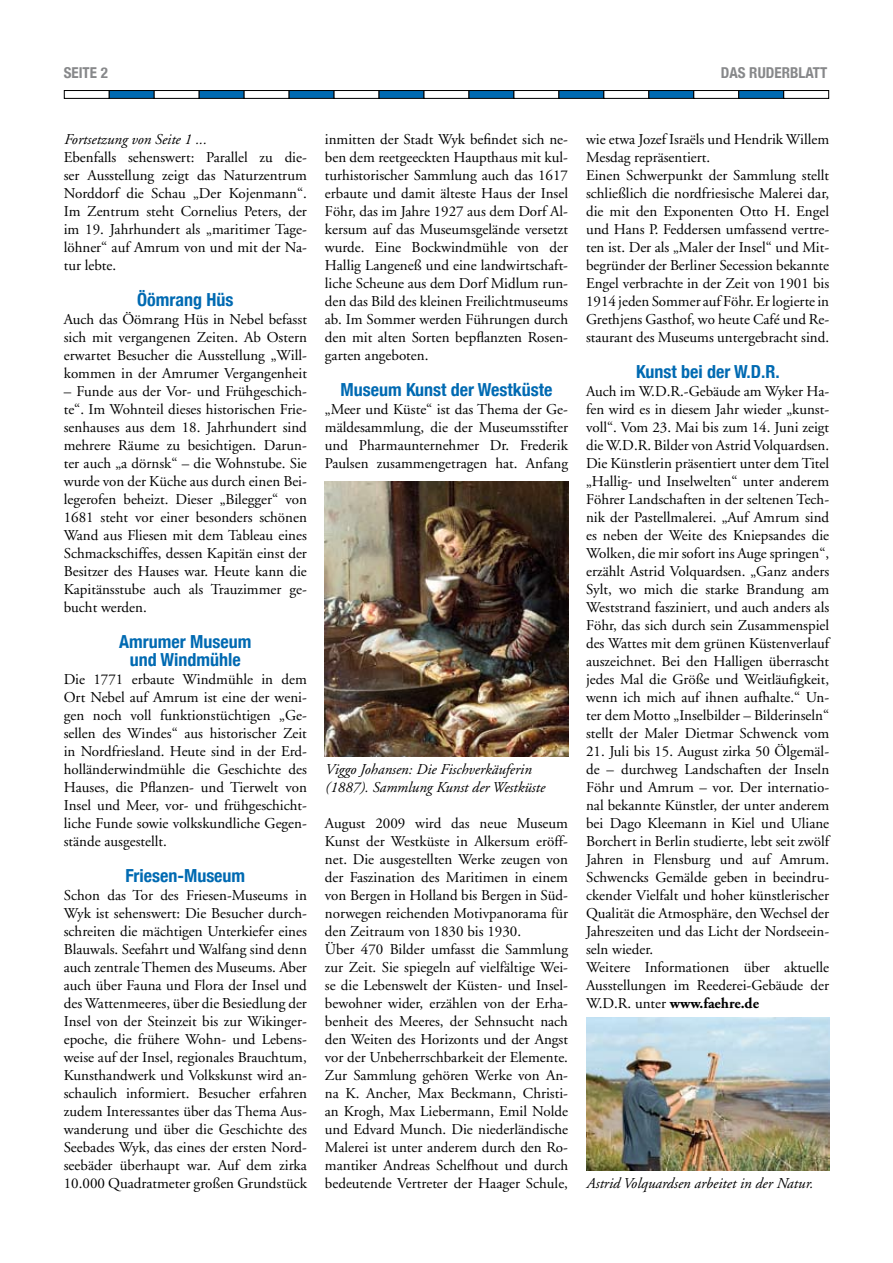
<style>
.page{position:relative;width:893px;height:1263px;background:#fff}
.page>*{position:absolute;margin:0;border:0;box-sizing:border-box;transform-origin:0 0}
.t1{font:700 condensed 18px/18px "Helvetica Neue";color:#006ab2;text-align:center}
.t2{font:15px/18px "Adobe Garamond";color:#000;text-align:justify}
.t3{font:italic 15px/18px "Adobe Garamond";color:#000}
.t4{font:700 condensed 15px "Helvetica Neue";color:#87888a}
.s1{font-weight:700}
</style>
<div class="page">
<div style="left:64px;top:90px;width:46px;height:9px;border:1px solid #000"></div>
<div style="left:109px;top:91px;width:45px;height:7px;background:#006ab2"></div>
<div style="left:109px;top:90px;width:46px;height:9px;border:1px solid #000"></div>
<div style="left:154px;top:90px;width:46px;height:9px;border:1px solid #000"></div>
<div style="left:199px;top:91px;width:45px;height:7px;background:#006ab2"></div>
<div style="left:199px;top:90px;width:46px;height:9px;border:1px solid #000"></div>
<div style="left:244px;top:90px;width:46px;height:9px;border:1px solid #000"></div>
<div style="left:289px;top:91px;width:45px;height:7px;background:#006ab2"></div>
<div style="left:289px;top:90px;width:46px;height:9px;border:1px solid #000"></div>
<div style="left:334px;top:90px;width:46px;height:9px;border:1px solid #000"></div>
<div style="left:379px;top:91px;width:45px;height:7px;background:#006ab2"></div>
<div style="left:379px;top:90px;width:45px;height:9px;border:1px solid #000"></div>
<div style="left:423px;top:90px;width:46px;height:9px;border:1px solid #000"></div>
<div style="left:469px;top:91px;width:45px;height:7px;background:#006ab2"></div>
<div style="left:468px;top:90px;width:46px;height:9px;border:1px solid #000"></div>
<div style="left:513px;top:90px;width:46px;height:9px;border:1px solid #000"></div>
<div style="left:559px;top:91px;width:45px;height:7px;background:#006ab2"></div>
<div style="left:558px;top:90px;width:46px;height:9px;border:1px solid #000"></div>
<div style="left:603px;top:90px;width:46px;height:9px;border:1px solid #000"></div>
<div style="left:649px;top:91px;width:45px;height:7px;background:#006ab2"></div>
<div style="left:648px;top:90px;width:46px;height:9px;border:1px solid #000"></div>
<div style="left:693px;top:90px;width:46px;height:9px;border:1px solid #000"></div>
<div style="left:739px;top:91px;width:45px;height:7px;background:#006ab2"></div>
<div style="left:738px;top:90px;width:46px;height:9px;border:1px solid #000"></div>
<div style="left:783px;top:90px;width:46px;height:9px;border:1px solid #000"></div>
<img style="left:325px;top:481px;width:243px;height:275px">
<img style="left:586px;top:1018px;width:243px;height:152px">
<p class="t4" style="left:64px;top:64px;width:46px">seite 2</p>
<p class="t4" style="left:721px;top:64px;width:108px">Das Ruderblatt</p>
<p class="t3" style="left:64px;top:131px;width:144px">Fortsetzung von Seite 1 ...</p>
<p class="t2" style="left:64px;top:149px;width:245px">Ebenfalls sehenswert: Parallel zu die&shy;ser Ausstellung zeigt das Naturzentrum Norddorf die Schau „Der Kojenmann“.<br>Im Zentrum steht Cornelius Peters, der im 19. Jahrhundert als „maritimer Tage&shy;löhner“ auf Amrum von und mit der Na&shy;tur lebte.</p>
<p class="t1" style="left:137px;top:290px;width:98px">Öömrang Hüs</p>
<p class="t2" style="left:64px;top:311px;width:245px">Auch das Öömrang Hüs in Nebel befasst sich mit vergangenen Zeiten. Ab Ostern erwartet Besucher die Ausstellung „Will&shy;kommen in der Amrumer Vergangenheit</p>
<p class="t2" style="left:64px;top:383px;width:245px">– Funde aus der Vor- und Frühgeschich&shy;te“. Im Wohnteil dieses historischen Frie&shy;senhauses aus dem 18. Jahrhundert sind mehrere Räume zu besichtigen. Darun&shy;ter auch „a dörnsk“ – die Wohnstube. Sie wurde von der Küche aus durch einen Bei&shy;legerofen beheizt. Dieser „Bilegger“ von 1681 steht vor einer besonders schönen Wand aus Fliesen mit dem Tableau eines Schmackschiffes, dessen Kapitän einst der Besitzer des Hauses war. Heute kann die Kapitänsstube auch als Trauzimmer ge&shy;bucht werden.</p>
<p class="t1" style="left:119px;top:632px;width:134px">Amrumer Museum und Windmühle</p>
<p class="t2" style="left:64px;top:671px;width:245px">Die 1771 erbaute Windmühle in dem Ort Nebel auf Amrum ist eine der weni&shy;gen noch voll funktionstüchtigen „Ge&shy;sellen des Windes“ aus historischer Zeit in Nordfriesland. Heute sind in der Erd&shy;holländerwindmühle die Geschichte des Hauses, die Pflanzen- und Tierwelt von Insel und Meer, vor- und frühgeschicht&shy;liche Funde sowie volkskundliche Gegen&shy;stände ausgestellt.</p>
<p class="t1" style="left:125px;top:866px;width:121px">Friesen-Museum</p>
<p class="t2" style="left:64px;top:887px;width:245px">Schon das Tor des Friesen-Museums in Wyk ist sehenswert: Die Besucher durch&shy;schreiten die mächtigen Unterkiefer eines Blauwals. Seefahrt und Walfang sind denn auch zentrale Themen des Museums. Aber auch über Fauna und Flora der Insel und des Wattenmeeres, über die Besiedlung der Insel von der Steinzeit bis zur Wikinger&shy;epoche, die frühere Wohn- und Lebens&shy;weise auf der Insel, regionales Brauchtum, Kunsthandwerk und Volkskunst wird an&shy;schaulich informiert. Besucher erfahren zudem Interessantes über das Thema Aus&shy;wanderung und über die Geschichte des Seebades Wyk, das eines der ersten Nord&shy;seebäder überhaupt war. Auf dem zirka 10.000 Quadratmeter großen Grundstück</p>
<p class="t2" style="left:325px;top:131px;width:245px">inmitten der Stadt Wyk befindet sich ne&shy;ben dem reetgeeckten Haupthaus mit kul&shy;turhistorischer Sammlung auch das 1617 erbaute und damit älteste Haus der Insel Föhr, das im Jahre 1927 aus dem Dorf Al&shy;kersum auf das Museumsgelände versetzt wurde. Eine Bockwindmühle von der Hallig Langeneß und eine landwirtschaft&shy;liche Scheune aus dem Dorf Midlum run&shy;den das Bild des kleinen Freilichtmuseums ab. Im Sommer werden Führungen durch den mit alten Sorten bepflanzten Rosen&shy;garten angeboten.</p>
<p class="t1" style="left:340px;top:380px;width:214px">Museum Kunst der Westküste</p>
<p class="t2" style="left:325px;top:401px;width:245px">„Meer und Küste“ ist das Thema der Ge&shy;mäldesammlung, die der Museumsstifter und Pharmaunternehmer Dr. Frederik Paulsen zusammengetragen hat. Anfang</p>
<p class="t3" style="left:325px;top:761px;width:221px">Viggo Johansen: Die Fischverkäuferin (1887). Sammlung Kunst der Westküste</p>
<p class="t2" style="left:325px;top:815px;width:245px;text-align:left">August 2009 wird das neue Museum Kunst der Westküste in Alkersum eröff&shy;net. Die ausgestellten Werke zeugen von der Faszination des Maritimen in einem von Bergen in Holland bis Bergen in Süd&shy;norwegen reichenden Motivpanorama für den Zeitraum von 1830 bis 1930.<br>Über 470 Bilder umfasst die Sammlung zur Zeit. Sie spiegeln auf vielfältige Wei&shy;se die Lebenswelt der Küsten- und Insel&shy;bewohner wider, erzählen von der Erha&shy;benheit des Meeres, der Sehnsucht nach den Weiten des Horizonts und der Angst vor der Unbeherrschbarkeit der Elemente.<br>Zur Sammlung gehören Werke von An&shy;na K. Ancher, Max Beckmann, Christi&shy;an Krogh, Max Liebermann, Emil Nolde und Edvard Munch. Die niederländische Malerei ist unter anderem durch den Ro&shy;mantiker Andreas Schelfhout und durch bedeutende Vertreter der Haager Schule,</p>
<p class="t2" style="left:586px;top:131px;width:245px;text-align:left">wie etwa Jozef Israëls und Hendrik Willem Mesdag repräsentiert.<br>Einen Schwerpunkt der Sammlung stellt schließlich die nordfriesische Malerei dar, die mit den Exponenten Otto H. Engel und Hans P. Feddersen umfassend vertre&shy;ten ist. Der als „Maler der Insel“ und Mit&shy;begründer der Berliner Secession bekannte Engel verbrachte in der Zeit von 1901 bis 1914 jeden Sommer auf Föhr. Er logierte in Grethjens Gasthof, wo heute Café und Re&shy;staurant des Museums untergebracht sind.</p>
<p class="t1" style="left:636px;top:362px;width:145px">Kunst bei der W.D.R.</p>
<p class="t2" style="left:586px;top:383px;width:245px">Auch im W.D.R.-Gebäude am Wyker Ha&shy;fen wird es in diesem Jahr wieder „kunst&shy;voll“. Vom 23. Mai bis zum 14. Juni zeigt die W.D.R. Bilder von Astrid Volquardsen.<br>Die Künstlerin präsentiert unter dem Titel „Hallig- und Inselwelten“ unter anderem Föhrer Landschaften in der seltenen Tech&shy;nik der Pastellmalerei. „Auf Amrum sind es neben der Weite des Kniepsandes die Wolken, die mir sofort ins Auge springen“, erzählt Astrid Volquardsen. „Ganz anders Sylt, wo mich die starke Brandung am Weststrand fasziniert, und auch anders als Föhr, das sich durch sein Zusammenspiel des Wattes mit dem grünen Küstenverlauf auszeichnet. Bei den Halligen überrascht jedes Mal die Größe und Weitläufigkeit, wenn ich mich auf ihnen aufhalte.“ Un&shy;ter dem Motto „Inselbilder – Bilderinseln“ stellt der Maler Dietmar Schwenck vom</p>
<p class="t2" style="left:586px;top:743px;width:245px;text-align:left">21. Juli bis 15. August zirka 50 Ölgemäl&shy;de – durchweg Landschaften der Inseln Föhr und Amrum – vor. Der internatio&shy;nal bekannte Künstler, der unter anderem bei Dago Kleemann in Kiel und Uliane Borchert in Berlin studierte, lebt seit zwölf Jahren in Flensburg und auf Amrum.<br>Schwencks Gemälde geben in beeindru&shy;ckender Vielfalt und hoher künstlerischer Qualität die Atmosphäre, den Wechsel der Jahreszeiten und das Licht der Nordseein&shy;seln wieder.<br>Weitere Informationen über aktuelle Ausstellungen im Reederei-Gebäude der W.D.R. unter <span class="s1">www.faehre.de</span></p>
<p class="t3" style="left:586px;top:1175px;width:228px">Astrid Volquardsen arbeitet in der Natur.</p>
</div>
